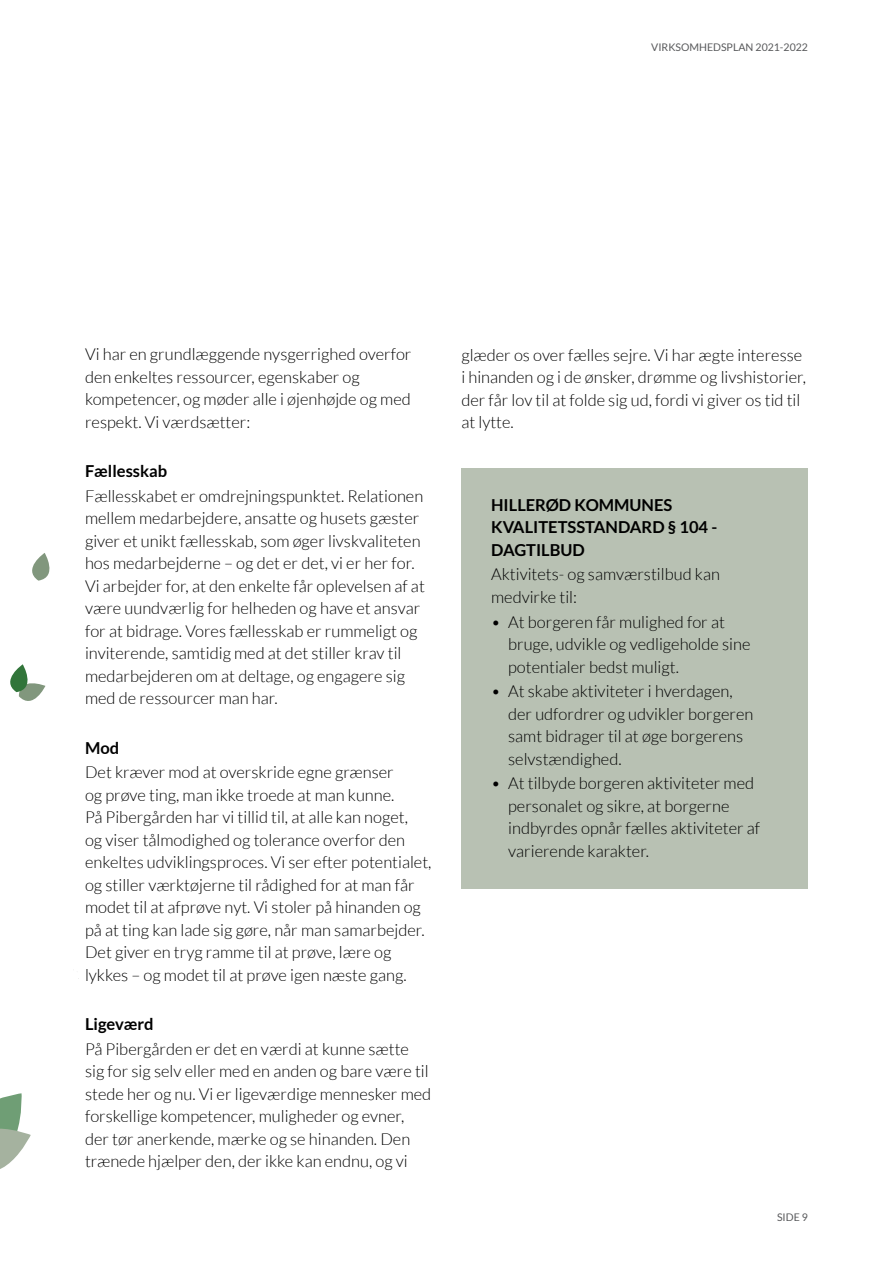
<style>
.page{position:relative;width:893px;height:1263px;background:#fff}
.page>*{position:absolute;margin:0;border:0;box-sizing:border-box;transform-origin:0 0}
.t1{font:300 16.5px/22.5px "Lato";color:#000}
.t2{font:700 16.5px/22.5px "Lato";color:#000}
.t3{font:10.5px "Lato";color:#58595b}
</style>
<div class="page">
<svg style="left:32px;top:553px;width:18px;height:28px"></svg>
<svg style="left:10px;top:664px;width:35px;height:37px"></svg>
<svg style="left:0;top:1093px;width:31px;height:76px"></svg>
<div style="left:461px;top:468px;width:347px;height:421px;background:#b8c1b3"></div>
<p class="t3" style="left:651px;top:41px;width:158px">VIRKSOMHEDSPLAN 2021-2022</p>
<p class="t1" style="left:85px;top:343px;width:328px">Vi har en grundlæggende nysgerrighed overfor den enkeltes ressourcer, egenskaber og kompetencer, og møder alle i øjenhøjde og med respekt. Vi værdsætter:</p>
<p class="t2" style="left:85px;top:460px;width:84px">Fællesskab</p>
<p class="t1" style="left:85px;top:485px;width:341px">Fællesskabet er omdrejningspunktet. Relationen mellem medarbejdere, ansatte og husets gæster giver et unikt fællesskab, som øger livskvaliteten hos medarbejderne – og det er det, vi er her for.<br>Vi arbejder for, at den enkelte får oplevelsen af at være uundværlig for helheden og have et ansvar for at bidrage. Vores fællesskab er rummeligt og inviterende, samtidig med at det stiller krav til medarbejderen om at deltage, og engagere sig med de ressourcer man har.</p>
<p class="t2" style="left:85px;top:736px;width:36px">Mod</p>
<p class="t1" style="left:85px;top:761px;width:348px">Det kræver mod at overskride egne grænser<br>og prøve ting, man ikke troede at man kunne.<br>På Pibergården har vi tillid til, at alle kan noget,<br>og viser tålmodighed og tolerance overfor den enkeltes udviklingsproces. Vi ser efter potentialet, og stiller værktøjerne til rådighed for at man får modet til at afprøve nyt. Vi stoler på hinanden og på at ting kan lade sig gøre, når man samarbejder.<br>Det giver en tryg ramme til at prøve, lære og lykkes – og modet til at prøve igen næste gang.</p>
<p class="t2" style="left:85px;top:1013px;width:70px">Ligeværd</p>
<p class="t1" style="left:85px;top:1038px;width:348px">På Pibergården er det en værdi at kunne sætte sig for sig selv eller med en anden og bare være til stede her og nu. Vi er ligeværdige mennesker med forskellige kompetencer, muligheder og evner, der tør anerkende, mærke og se hinanden. Den trænede hjælper den, der ikke kan endnu, og vi</p>
<p class="t1" style="left:461px;top:343px;width:346px">glæder os over fælles sejre. Vi har ægte interesse i hinanden og i de ønsker, drømme og livshistorier, der får lov til at folde sig ud, fordi vi giver os tid til at lytte.</p>
<p class="t2" style="left:491px;top:493px;width:228px">HILLERØD KOMMUNES<br>KVALITETSSTANDARD § 104 -<br>DAGTILBUD</p>
<p class="t1" style="left:491px;top:563px;width:230px">Aktivitets- og samværstilbud kan medvirke til:</p>
<p class="t1" style="left:508px;top:610px;width:244px;text-indent:-17px">• At borgeren får mulighed for at bruge, udvikle og vedligeholde sine potentialer bedst muligt.</p>
<p class="t1" style="left:508px;top:680px;width:247px;text-indent:-17px">• At skabe aktiviteter i hverdagen, der udfordrer og udvikler borgeren samt bidrager til at øge borgerens selvstændighed.</p>
<p class="t1" style="left:508px;top:772px;width:254px;text-indent:-17px">• At tilbyde borgeren aktiviteter med personalet og sikre, at borgerne indbyrdes opnår fælles aktiviteter af varierende karakter.</p>
<p class="t3" style="left:777px;top:1212px;width:32px">SIDE 9</p>
</div>
